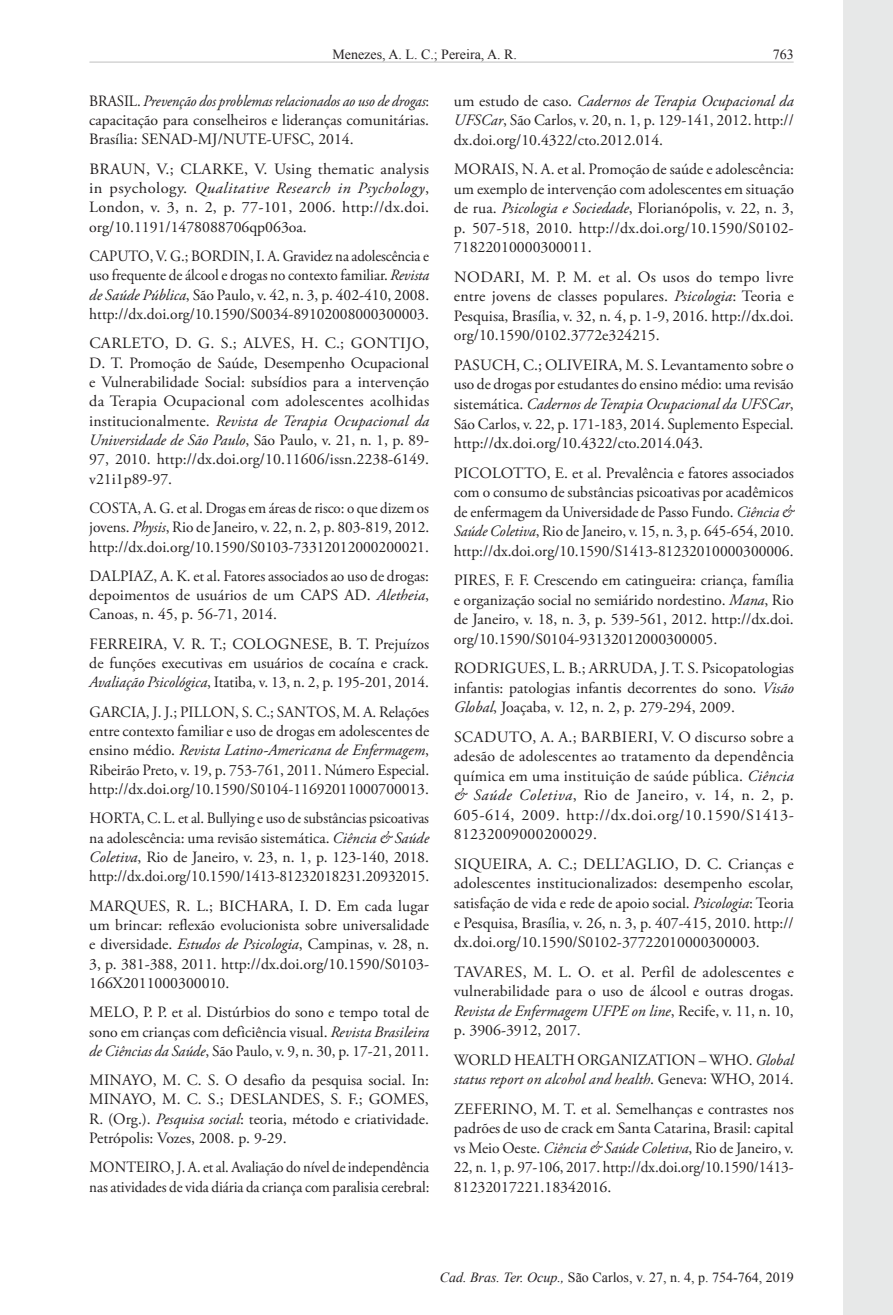
<style>
.page{position:relative;width:893px;height:1315px;background:#fff}
.page>*{position:absolute;margin:0;border:0;box-sizing:border-box;transform-origin:0 0}
.Reference{font:15.75px/19.6px "Adobe Garamond Pro";color:#231f20;text-align:justify}
.Reference-2{font:15.75px/19.2px "Adobe Garamond Pro";color:#231f20;text-align:justify;scale:.94 1}
.Reference-3{font:15.75px/19.2px "Adobe Garamond Pro";color:#231f20;text-align:justify;scale:.95 1}
.t1{font:14px "Times New Roman";color:#231f20}
.s1{font-style:italic}
</style>
<div class="page">
<div style="left:843px;top:0;width:50px;height:1315px;background:#e7e8e8"></div>
<hr style="left:90px;top:62px;width:703px;height:1px;background:#c0c0c0">
<p class="t1" style="left:332px;top:45px;width:186px">Menezes, A. L. C.; Pereira, A. R.</p>
<p class="Reference-2" style="left:89px;top:92px;width:363px">BRASIL. <span class="s1">Prevenção dos problemas relacionados ao uso de drogas</span>: capacitação para conselheiros e lideranças comunitárias.<br>Brasília: SENAD-MJ/NUTE-UFSC, 2014.</p>
<p class="Reference" style="left:89px;top:160px;width:341px">BRAUN, V.; CLARKE, V. Using thematic analysis in psychology. <span class="s1">Qualitative Research in Psychology</span>, London, v. 3, n. 2, p. 77-101, 2006. http://dx.doi. org/10.1191/1478088706qp063oa.</p>
<p class="Reference-2" style="left:89px;top:247px;width:363px">CAPUTO, V. G.; BORDIN, I. A. Gravidez na adolescência e uso frequente de álcool e drogas no contexto familiar. <span class="s1">Revista de Saúde Pública</span>, São Paulo, v. 42, n. 3, p. 402-410, 2008. http://dx.doi.org/10.1590/S0034-89102008000300003.</p>
<p class="Reference" style="left:89px;top:334px;width:341px">CARLETO, D. G. S.; ALVES, H. C.; GONTIJO, D. T. Promoção de Saúde, Desempenho Ocupacional e Vulnerabilidade Social: subsídios para a intervenção da Terapia Ocupacional com adolescentes acolhidas institucionalmente. <span class="s1">Revista de Terapia Ocupacional da Universidade de São Paulo</span>, São Paulo, v. 21, n. 1, p. 89- 97, 2010. http://dx.doi.org/10.11606/issn.2238-6149. v21i1p89-97.</p>
<p class="Reference-3" style="left:89px;top:499px;width:359px">COSTA, A. G. et al. Drogas em áreas de risco: o que dizem os jovens. <span class="s1">Physis</span>, Rio de Janeiro, v. 22, n. 2, p. 803-819, 2012. http://dx.doi.org/10.1590/S0103-73312012000200021.</p>
<p class="Reference" style="left:89px;top:567px;width:341px">DALPIAZ, A. K. et al. Fatores associados ao uso de drogas: depoimentos de usuários de um CAPS AD. <span class="s1">Aletheia</span>, Canoas, n. 45, p. 56-71, 2014.</p>
<p class="Reference" style="left:89px;top:634px;width:341px">FERREIRA, V. R. T.; COLOGNESE, B. T. Prejuízos de funções executivas em usuários de cocaína e crack.<br><span class="s1">Avaliação Psicológica</span>, Itatiba, v. 13, n. 2, p. 195-201, 2014.</p>
<p class="Reference" style="left:89px;top:702px;width:342px">GARCIA, J. J.; PILLON, S. C.; SANTOS, M. A. Relações entre contexto familiar e uso de drogas em adolescentes de ensino médio. <span class="s1">Revista Latino-Americana de Enfermagem</span>, Ribeirão Preto, v. 19, p. 753-761, 2011. Número Especial. http://dx.doi.org/10.1590/S0104-11692011000700013.</p>
<p class="Reference-3" style="left:89px;top:809px;width:359px">HORTA, C. L. et al. Bullying e uso de substâncias psicoativas na adolescência: uma revisão sistemática. <span class="s1">Ciência &amp; Saúde Coletiva</span>, Rio de Janeiro, v. 23, n. 1, p. 123-140, 2018. http://dx.doi.org/10.1590/1413-81232018231.20932015.</p>
<p class="Reference" style="left:89px;top:896px;width:341px">MARQUES, R. L.; BICHARA, I. D. Em cada lugar um brincar: reflexão evolucionista sobre universalidade e diversidade. <span class="s1">Estudos de Psicologia</span>, Campinas, v. 28, n.<br>3, p. 381-388, 2011. http://dx.doi.org/10.1590/S0103- 166X2011000300010.</p>
<p class="Reference" style="left:89px;top:1003px;width:341px">MELO, P. P. et al. Distúrbios do sono e tempo total de sono em crianças com deficiência visual. <span class="s1">Revista Brasileira de Ciências da Saúde</span>, São Paulo, v. 9, n. 30, p. 17-21, 2011.</p>
<p class="Reference" style="left:89px;top:1071px;width:341px">MINAYO, M. C. S. O desafio da pesquisa social. In:<br>MINAYO, M. C. S.; DESLANDES, S. F.; GOMES, R. (Org.). <span class="s1">Pesquisa social</span>: teoria, método e criatividade.<br>Petrópolis: Vozes, 2008. p. 9-29.</p>
<p class="Reference-2" style="left:89px;top:1158px;width:363px">MONTEIRO, J. A. et al. Avaliação do nível de independência nas atividades de vida diária da criança com paralisia cerebral:</p>
<p class="Reference" style="left:454px;top:91px;width:341px">um estudo de caso. <span class="s1">Cadernos de Terapia Ocupacional da UFSCar</span>, São Carlos, v. 20, n. 1, p. 129-141, 2012. http:// dx.doi.org/10.4322/cto.2012.014.</p>
<p class="Reference" style="left:454px;top:160px;width:342px">MORAIS, N. A. et al. Promoção de saúde e adolescência: um exemplo de intervenção com adolescentes em situação de rua. <span class="s1">Psicologia e Sociedade</span>, Florianópolis, v. 22, n. 3, p. 507-518, 2010. http://dx.doi.org/10.1590/S0102- 71822010000300011.</p>
<p class="Reference" style="left:454px;top:268px;width:341px">NODARI, M. P. M. et al. Os usos do tempo livre entre jovens de classes populares. <span class="s1">Psicologia</span>: Teoria e Pesquisa, Brasília, v. 32, n. 4, p. 1-9, 2016. http://dx.doi. org/10.1590/0102.3772e324215.</p>
<p class="Reference" style="left:454px;top:356px;width:341px">PASUCH, C.; OLIVEIRA, M. S. Levantamento sobre o uso de drogas por estudantes do ensino médio: uma revisão sistemática. <span class="s1">Cadernos de Terapia Ocupacional da UFSCar</span>, São Carlos, v. 22, p. 171-183, 2014. Suplemento Especial. http://dx.doi.org/10.4322/cto.2014.043.</p>
<p class="Reference" style="left:454px;top:463px;width:341px">PICOLOTTO, E. et al. Prevalência e fatores associados com o consumo de substâncias psicoativas por acadêmicos de enfermagem da Universidade de Passo Fundo. <span class="s1">Ciência &amp; Saúde Coletiva</span>, Rio de Janeiro, v. 15, n. 3, p. 645-654, 2010. http://dx.doi.org/10.1590/S1413-81232010000300006.</p>
<p class="Reference" style="left:454px;top:571px;width:341px">PIRES, F. F. Crescendo em catingueira: criança, família e organização social no semiárido nordestino. <span class="s1">Mana</span>, Rio de Janeiro, v. 18, n. 3, p. 539-561, 2012. http://dx.doi. org/10.1590/S0104-93132012000300005.</p>
<p class="Reference" style="left:454px;top:659px;width:341px">RODRIGUES, L. B.; ARRUDA, J. T. S. Psicopatologias infantis: patologias infantis decorrentes do sono. <span class="s1">Visão Global</span>, Joaçaba, v. 12, n. 2, p. 279-294, 2009.</p>
<p class="Reference" style="left:454px;top:727px;width:341px">SCADUTO, A. A.; BARBIERI, V. O discurso sobre a adesão de adolescentes ao tratamento da dependência química em uma instituição de saúde pública. <span class="s1">Ciência &amp; Saúde Coletiva</span>, Rio de Janeiro, v. 14, n. 2, p.<br>605-614, 2009. http://dx.doi.org/10.1590/S1413- 81232009000200029.</p>
<p class="Reference" style="left:454px;top:854px;width:341px">SIQUEIRA, A. C.; DELL’AGLIO, D. C. Crianças e adolescentes institucionalizados: desempenho escolar, satisfação de vida e rede de apoio social. <span class="s1">Psicologia</span>: Teoria e Pesquisa, Brasília, v. 26, n. 3, p. 407-415, 2010. http:// dx.doi.org/10.1590/S0102-37722010000300003.</p>
<p class="Reference" style="left:454px;top:962px;width:341px">TAVARES, M. L. O. et al. Perfil de adolescentes e vulnerabilidade para o uso de álcool e outras drogas.<br><span class="s1">Revista de Enfermagem UFPE on line</span>, Recife, v. 11, n. 10, p. 3906-3912, 2017.</p>
<p class="Reference" style="left:454px;top:1050px;width:341px">WORLD HEALTH ORGANIZATION – WHO. <span class="s1">Global status report on alcohol and health</span>. Geneva: WHO, 2014.</p>
<p class="Reference" style="left:454px;top:1099px;width:341px">ZEFERINO, M. T. et al. Semelhanças e contrastes nos padrões de uso de crack em Santa Catarina, Brasil: capital vs Meio Oeste. <span class="s1">Ciência &amp; Saúde Coletiva</span>, Rio de Janeiro, v.<br>22, n. 1, p. 97-106, 2017. http://dx.doi.org/10.1590/1413- 81232017221.18342016.</p>
<p class="t1" style="left:440px;top:1267px;width:356px"><span class="s1">Cad. Bras. Ter. Ocup.,</span> São Carlos, v. 27, n. 4, p. 754-764, 2019</p>
</div>
